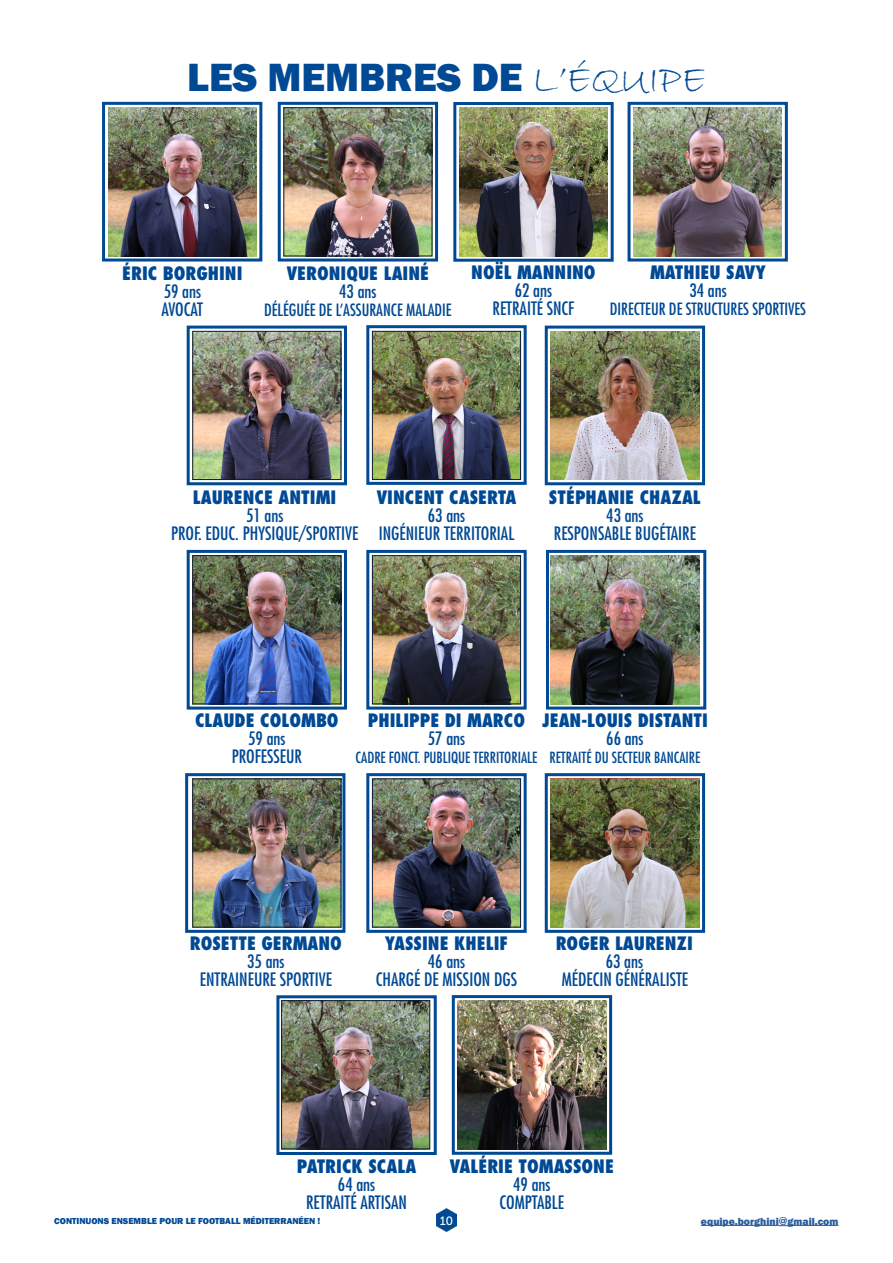
<style>
.page{position:relative;width:893px;height:1263px;background:#fff}
.page>*{position:absolute;margin:0;border:0;box-sizing:border-box;transform-origin:0 0}
.t1{font:800 40.5px "Franklin Gothic";color:#004994}
.t2{font:condensed 18px/18px "Futura Std";color:#004994;text-align:center}
.t3{font:800 condensed 18px "Futura Std";color:#004994}
.t4{font:condensed 16.5px "Futura Std";color:#004994}
.t5{font:condensed 15px "Futura Std";color:#004994}
.t6{font:12px "Museo 500";color:#fff}
.t7{font:800 10.5px "Franklin Gothic";color:#275b9b}
.t8{font:800 9px "Franklin Gothic";color:#004994}
.s1{font-family:"Bradley Hand ITC";font-weight:400}
.s2{font-family:"Futura Std";font-stretch:condensed}
</style>
<div class="page">
<img style="left:436px;top:1209px;width:20px;height:23px">
<hr style="left:701px;top:1225px;width:78px;height:1px;background:#275b9b">
<hr style="left:787px;top:1225px;width:51px;height:1px;background:#275b9b">
<div style="left:102px;top:102px;width:160px;height:159px;border:3px solid #004994"></div>
<img style="left:108px;top:108px;width:149px;height:148px">
<img style="left:286px;top:110px;width:144px;height:144px">
<div style="left:284px;top:108px;width:148px;height:148px;border:1px solid #111b2e"></div>
<img style="left:459px;top:108px;width:149px;height:148px">
<img style="left:633px;top:108px;width:149px;height:148px">
<img style="left:195px;top:333px;width:144px;height:145px">
<div style="left:193px;top:331px;width:148px;height:149px;border:1px solid #111b2e"></div>
<img style="left:374px;top:333px;width:145px;height:145px">
<div style="left:372px;top:331px;width:149px;height:149px;border:1px solid #111b2e"></div>
<img style="left:551px;top:331px;width:148px;height:149px">
<img style="left:195px;top:557px;width:144px;height:145px">
<div style="left:193px;top:555px;width:148px;height:149px;border:1px solid #111b2e"></div>
<img style="left:374px;top:557px;width:145px;height:145px">
<div style="left:372px;top:555px;width:149px;height:149px;border:1px solid #111b2e"></div>
<img style="left:551px;top:555px;width:148px;height:149px">
<img style="left:195px;top:781px;width:144px;height:144px">
<div style="left:193px;top:779px;width:148px;height:148px;border:1px solid #111b2e"></div>
<img style="left:374px;top:781px;width:145px;height:144px">
<div style="left:372px;top:779px;width:149px;height:148px;border:1px solid #111b2e"></div>
<img style="left:283px;top:1002px;width:145px;height:145px">
<div style="left:281px;top:1000px;width:149px;height:149px;border:1px solid #111b2e"></div>
<div style="left:278px;top:102px;width:160px;height:159px;border:3px solid #004994"></div>
<div style="left:453px;top:102px;width:161px;height:160px;border:3px solid #004994"></div>
<div style="left:628px;top:102px;width:160px;height:159px;border:3px solid #004994"></div>
<div style="left:545px;top:326px;width:160px;height:159px;border:3px solid #004994"></div>
<div style="left:366px;top:325px;width:161px;height:160px;border:3px solid #004994"></div>
<div style="left:187px;top:326px;width:160px;height:159px;border:3px solid #004994"></div>
<div style="left:187px;top:550px;width:160px;height:160px;border:3px solid #004994"></div>
<div style="left:366px;top:550px;width:161px;height:160px;border:3px solid #004994"></div>
<div style="left:546px;top:550px;width:160px;height:160px;border:3px solid #004994"></div>
<div style="left:366px;top:773px;width:161px;height:160px;border:3px solid #004994"></div>
<div style="left:545px;top:773px;width:160px;height:160px;border:3px solid #004994"></div>
<div style="left:185px;top:773px;width:160px;height:160px;border:3px solid #004994"></div>
<div style="left:276px;top:995px;width:161px;height:160px;border:3px solid #004994"></div>
<div style="left:452px;top:995px;width:160px;height:160px;border:3px solid #004994"></div>
<img style="left:551px;top:779px;width:148px;height:148px">
<img style="left:457px;top:1000px;width:150px;height:149px">
<h1 class="t1" style="left:187px;top:51px;width:520px">LES MEMBRES DE <span class="s1">L’ÉQUIPE</span></h1>
<p class="t3" style="left:122px;top:262px;width:122px">ÉRIC BORGHINI</p>
<p class="t2" style="left:162px;top:282px;width:43px;text-align:left">59 ans<br>AVOCAT</p>
<p class="t3" style="left:287px;top:262px;width:144px">VERONIQUE LAINÉ</p>
<p class="t2" style="left:339px;top:282px;width:39px">43 ans</p>
<p class="t4" style="left:264px;top:300px;width:189px">DÉLÉGUÉE DE L’ASSURANCE MALADIE</p>
<p class="t3" style="left:471px;top:261px;width:126px">NOËL MANNINO</p>
<p class="t2" style="left:492px;top:281px;width:83px">62 ans<br>RETRAITÉ SNCF</p>
<p class="t3" style="left:650px;top:261px;width:117px">MATHIEU SAVY</p>
<p class="t2" style="left:689px;top:281px;width:39px">34 ans</p>
<p class="t4" style="left:610px;top:299px;width:198px">DIRECTEUR DE STRUCTURES SPORTIVES</p>
<p class="t3" style="left:193px;top:486px;width:145px">LAURENCE ANTIMI</p>
<p class="t2" style="left:171px;top:506px;width:189px">51 ans<br>PROF. EDUC. PHYSIQUE/SPORTIVE</p>
<p class="t3" style="left:377px;top:486px;width:141px">VINCENT CASERTA</p>
<p class="t2" style="left:379px;top:506px;width:137px">63 ans<br>INGÉNIEUR TERRITORIAL</p>
<p class="t3" style="left:549px;top:486px;width:153px">STÉPHANIE CHAZAL</p>
<p class="t2" style="left:554px;top:506px;width:144px">43 ans<br>RESPONSABLE BUGÉTAIRE</p>
<p class="t3" style="left:195px;top:709px;width:145px">CLAUDE COLOMBO</p>
<p class="t2" style="left:232px;top:729px;width:72px">59 ans<br>PROFESSEUR</p>
<p class="t3" style="left:542px;top:709px;width:167px">JEAN-LOUIS DISTANTI</p>
<p class="t2" style="left:606px;top:729px;width:39px">66 ans</p>
<p class="t5" style="left:549px;top:749px;width:152px">RETRAITÉ DU SECTEUR BANCAIRE</p>
<p class="t3" style="left:368px;top:709px;width:159px">PHILIPPE DI MARCO</p>
<p class="t2" style="left:428px;top:729px;width:39px">57 ans</p>
<p class="t5" style="left:356px;top:749px;width:183px">CADRE FONCT. PUBLIQUE TERRITORIALE</p>
<p class="t3" style="left:190px;top:932px;width:154px">ROSETTE GERMANO</p>
<p class="t2" style="left:200px;top:952px;width:134px">35 ans<br>ENTRAINEURE SPORTIVE</p>
<p class="t3" style="left:385px;top:932px;width:125px">YASSINE KHELIF</p>
<p class="t2" style="left:376px;top:952px;width:143px">46 ans<br>CHARGÉ DE MISSION DGS</p>
<p class="t3" style="left:556px;top:932px;width:139px">ROGER LAURENZI</p>
<p class="t2" style="left:562px;top:952px;width:128px">63 ans<br>MÉDECIN GÉNÉRALISTE</p>
<p class="t3" style="left:297px;top:1155px;width:121px">PATRICK SCALA</p>
<p class="t2" style="left:306px;top:1176px;width:102px">64 ans<br>RETRAITÉ ARTISAN</p>
<p class="t3" style="left:450px;top:1155px;width:166px">VALÉRIE TOMASSONE</p>
<p class="t2" style="left:500px;top:1176px;width:66px">49 ans<br>COMPTABLE</p>
<p class="t8" style="left:54px;top:1215px;width:268px">CONTINUONS ENSEMBLE POUR LE FOOTBALL MÉDITERRANÉEN !</p>
<p class="t6" style="left:440px;top:1214px;width:15px">10</p>
<p class="t7" style="left:701px;top:1214px;width:139px">equipe.borghini<span class="s2">@</span>gmail.com</p>
</div>
